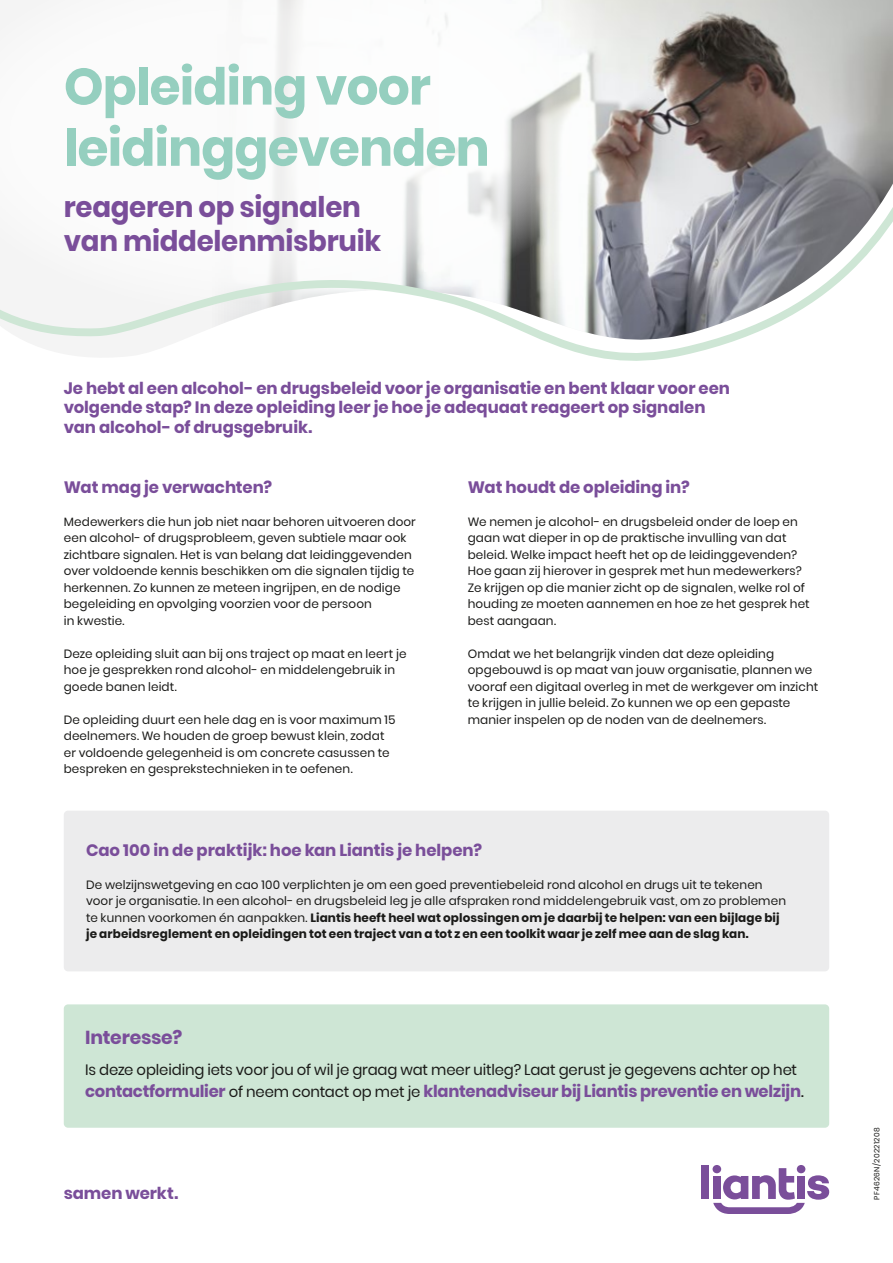
<style>
.page{position:relative;width:893px;height:1263px;background:#fff}
.page>*{position:absolute;margin:0;border:0;box-sizing:border-box;transform-origin:0 0}
.t1{font:700 51px/61.2px "Poppins";letter-spacing:-.02em;color:#95cfbf}
.t2{font:700 28.5px/34.2px "Poppins";letter-spacing:-.01em;color:#7a4e9a}
.t3{font:700 18.75px "Poppins";letter-spacing:-.015em;color:#7a4e9a}
.t4{font:700 16.5px/19.5px "Poppins";letter-spacing:-.005em;color:#7a4e9a}
.t5{font:15px "Poppins";letter-spacing:-.01em;color:#1a1a18}
.t6{font:12px/16.5px "Poppins";letter-spacing:.01em;color:#1a1a18}
.t7{font:7.5px "Poppins";letter-spacing:.05em;color:#1a1a18}
.s1{font-weight:700}
.s2{font-weight:400;font-size:15px;color:#1a1a18}
.s3{font-weight:400;color:#1a1a18}
</style>
<div class="page">
<div style="left:702px;top:1165px;width:7px;height:34px;background:#7a4e9a"></div>
<div style="left:713px;top:1165px;width:8px;height:8px;background:#7a4e9a;border-radius:50%"></div>
<div style="left:797px;top:1165px;width:8px;height:8px;background:#7a4e9a;border-radius:50%"></div>
<svg style="left:713px;top:1168px;width:116px;height:46px"></svg>
<div style="left:64px;top:811px;width:765px;height:160px;background:#ececed;border-radius:4px"></div>
<div style="left:64px;top:1004px;width:765px;height:124px;background:#cee6d5;border-radius:4px"></div>
<svg style="left:0;top:0;width:893px;height:361px"></svg>
<h1 class="t1" style="left:64px;top:56px;width:427px">Opleiding voor leidinggevenden</h1>
<h2 class="t2" style="left:64px;top:190px;width:319px">reageren op signalen van middelenmisbruik</h2>
<h3 class="t4" style="left:64px;top:378px;width:668px">Je hebt al een alcohol- en drugsbeleid voor je organisatie en bent klaar voor een volgende stap? In deze opleiding leer je hoe je adequaat reageert op signalen van alcohol- of drugsgebruik.</h3>
<h3 class="t4" style="left:64px;top:477px;width:210px">Wat mag je verwachten?</h3>
<p class="t6" style="left:64px;top:513px;width:354px">Medewerkers die hun job niet naar behoren uitvoeren door een alcohol- of drugsprobleem, geven subtiele maar ook zichtbare signalen. Het is van belang dat leidinggevenden over voldoende kennis beschikken om die signalen tijdig te herkennen. Zo kunnen ze meteen ingrijpen, en de nodige begeleiding en opvolging voorzien voor de persoon<br>in kwestie.</p>
<p class="t6" style="left:64px;top:645px;width:344px">Deze opleiding sluit aan bij ons traject op maat en leert je hoe je gesprekken rond alcohol- en middelengebruik in goede banen leidt.</p>
<p class="t6" style="left:64px;top:711px;width:333px">De opleiding duurt een hele dag en is voor maximum 15 deelnemers. We houden de groep bewust klein, zodat er voldoende gelegenheid is om concrete casussen te bespreken en gesprekstechnieken in te oefenen.</p>
<h3 class="t4" style="left:468px;top:477px;width:224px">Wat houdt de opleiding in?</h3>
<p class="t6" style="left:468px;top:513px;width:343px">We nemen je alcohol- en drugsbeleid onder de loep en gaan wat dieper in op de praktische invulling van dat beleid. Welke impact heeft het op de leidinggevenden?<br>Hoe gaan zij hierover in gesprek met hun medewerkers?<br>Ze krijgen op die manier zicht op de signalen, welke rol of houding ze moeten aannemen en hoe ze het gesprek het best aangaan.</p>
<p class="t6" style="left:468px;top:645px;width:352px">Omdat we het belangrijk vinden dat deze opleiding opgebouwd is op maat van jouw organisatie, plannen we vooraf een digitaal overleg in met de werkgever om inzicht te krijgen in jullie beleid. Zo kunnen we op een gepaste manier inspelen op de noden van de deelnemers.</p>
<h3 class="t4" style="left:86px;top:840px;width:397px">Cao 100 in de praktijk: hoe kan Liantis je helpen?</h3>
<p class="t6" style="left:86px;top:876px;width:701px">De welzijnswetgeving en cao 100 verplichten je om een goed preventiebeleid rond alcohol en drugs uit te tekenen voor je organisatie. In een alcohol- en drugsbeleid leg je alle afspraken rond middelengebruik vast, om zo problemen te kunnen voorkomen én aanpakken. <span class="s1">Liantis heeft heel wat oplossingen om je daarbij te helpen: van een bijlage bij je arbeidsreglement en opleidingen tot een traject van a tot z en een toolkit waar je zelf mee aan de slag kan.</span></p>
<h3 class="t3" style="left:85px;top:1026px;width:99px">Interesse?</h3>
<p class="t5" style="left:85px;top:1061px;width:714px">Is deze opleiding iets voor jou of wil je graag wat meer uitleg? Laat gerust je gegevens achter op het</p>
<h3 class="t4" style="left:85px;top:1082px;width:720px">contactformulier <span class="s2">of neem contact op met je</span> klantenadviseur bij Liantis preventie en welzijn<span class="s3">.</span></h3>
<h3 class="t4" style="left:64px;top:1184px;width:116px">samen werkt.</h3>
<p class="t7" style="left:873px;top:1200px;width:74px;rotate:-90deg">PF4626N/20221208</p>
</div>
